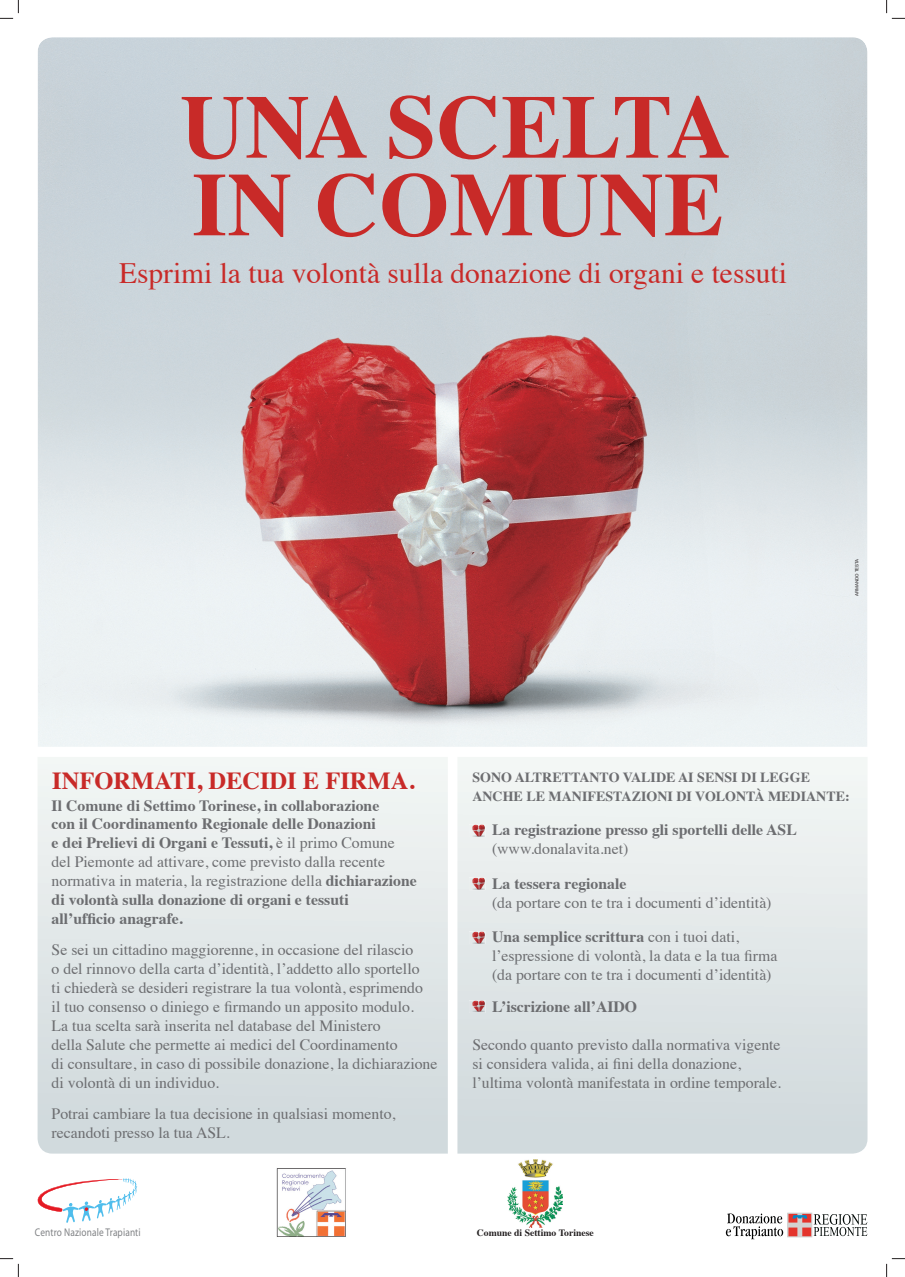
<style>
.page{position:relative;width:905px;height:1277px;background:#fff}
.page>*{position:absolute;margin:0;border:0;box-sizing:border-box;transform-origin:0 0}
.t1{font:700 89.77px/77.6px "Times";color:#c82a28}
.t2{font:29.49px "Times";color:#c82a28}
.t3{font:700 24.5px "Times";color:#c82a28}
.t4{font:15.75px/18.9px "Times";color:#6c6d70}
.t5{font:700 15.75px/18.9px "Times";color:#6c6d70}
.t6{font:700 14px/18.9px "Times";color:#6c6d70}
.t7{font:11.2px "Myriad";letter-spacing:.015em;color:#808285;scale:.83 1}
.t8{font:700 9.71px "Times";color:#231f20}
.t9{font:4.38px "Helvetica Neue";color:#231f20}
.s1{font-weight:400}
.s2{font-weight:700}
</style>
<div class="page">
<svg style="left:38px;top:757px;width:829px;height:397px"></svg>
<img style="left:38px;top:37px;width:829px;height:710px">
<img style="left:469px;top:824px;width:16px;height:13px">
<svg style="left:472px;top:835px;width:13px;height:1px"></svg>
<img style="left:469px;top:877px;width:16px;height:13px">
<svg style="left:472px;top:889px;width:13px;height:1px"></svg>
<img style="left:469px;top:931px;width:16px;height:13px">
<svg style="left:472px;top:942px;width:13px;height:1px"></svg>
<img style="left:469px;top:1000px;width:16px;height:13px">
<svg style="left:472px;top:1012px;width:13px;height:1px"></svg>
<div style="left:448px;top:750px;width:9px;height:413px;background:#fff"></div>
<svg style="left:726px;top:1213px;width:57px;height:26px"></svg>
<svg style="left:814px;top:1214px;width:53px;height:22px"></svg>
<svg style="left:789px;top:1219px;width:21px;height:16px"></svg>
<div style="left:787px;top:1213px;width:25px;height:24px;border:1px solid #d3d2d1"></div>
<div style="left:803px;top:1228px;width:8px;height:8px;background:#e4342c"></div>
<div style="left:802px;top:1228px;width:9px;height:8px;border:1px solid #e4342c"></div>
<div style="left:789px;top:1228px;width:8px;height:8px;background:#e4342c"></div>
<div style="left:789px;top:1214px;width:8px;height:8px;background:#e4342c"></div>
<div style="left:803px;top:1214px;width:8px;height:8px;background:#e4342c"></div>
<svg style="left:792px;top:1215px;width:15px;height:4px"></svg>
<svg style="left:37px;top:1178px;width:100px;height:45px"></svg>
<img style="left:276px;top:1168px;width:70px;height:69px">
<img style="left:508px;top:1159px;width:55px;height:69px">
<svg style="left:0;top:0;width:19px;height:19px"></svg>
<svg style="left:0;top:1258px;width:19px;height:19px"></svg>
<svg style="left:886px;top:0;width:19px;height:19px"></svg>
<svg style="left:886px;top:1258px;width:19px;height:19px"></svg>
<h1 class="t1" style="left:180px;top:96px;width:552px">UNA SCELTA<br>IN COMUNE</h1>
<h2 class="t2" style="left:119px;top:261px;width:669px">Esprimi la tua volontà sulla donazione di organi e tessuti</h2>
<p class="t9" style="left:855px;top:596px;width:39px;rotate:-90deg">ARMANDO TESTA</p>
<h3 class="t3" style="left:52px;top:771px;width:364px">INFORMATI, DECIDI E FIRMA.</h3>
<p class="t5" style="left:52px;top:797px;width:367px">Il Comune di Settimo Torinese, in collaborazione<br>con il Coordinamento Regionale delle Donazioni<br>e dei Prelievi di Organi e Tessuti, <span class="s1">è il primo Comune del Piemonte ad attivare, come previsto dalla recente normativa in materia, la registrazione della</span> dichiarazione di volontà sulla donazione di organi e tessuti<br>all’ufficio anagrafe.</p>
<p class="t4" style="left:52px;top:942px;width:387px">Se sei un cittadino maggiorenne, in occasione del rilascio<br>o del rinnovo della carta d’identità, l’addetto allo sportello<br>ti chiederà se desideri registrare la tua volontà, esprimendo<br>il tuo consenso o diniego e firmando un apposito modulo.<br>La tua scelta sarà inserita nel database del Ministero<br>della Salute che permette ai medici del Coordinamento<br>di consultare, in caso di possibile donazione, la dichiarazione di volontà di un individuo.</p>
<p class="t4" style="left:52px;top:1106px;width:345px">Potrai cambiare la tua decisione in qualsiasi momento, recandoti presso la tua ASL.</p>
<p class="t6" style="left:472px;top:769px;width:379px">SONO ALTRETTANTO VALIDE AI SENSI DI LEGGE<br>ANCHE LE MANIFESTAZIONI DI VOLONTÀ MEDIANTE:</p>
<p class="t5" style="left:492px;top:822px;width:306px">La registrazione presso gli sportelli delle ASL</p>
<p class="t4" style="left:492px;top:841px;width:138px">(www.donalavita.net)</p>
<p class="t5" style="left:492px;top:875px;width:136px">La tessera regionale</p>
<p class="t4" style="left:492px;top:887px;width:281px;line-height:34.6px">(da portare con te tra i documenti d’identità)<br><span class="s2">Una semplice scrittura</span> con i tuoi dati,</p>
<p class="t4" style="left:492px;top:948px;width:287px">l’espressione di volontà, la data e la tua firma (da portare con te tra i documenti d’identità)</p>
<p class="t5" style="left:492px;top:998px;width:147px">L’iscrizione all’AIDO</p>
<p class="t4" style="left:472px;top:1036px;width:310px">Secondo quanto previsto dalla normativa vigente si considera valida, ai fini della donazione, l’ultima volontà manifestata in ordine temporale.</p>
<p class="t7" style="left:35px;top:1228px;width:129px">Centro Nazionale Trapianti</p>
<p class="t8" style="left:477px;top:1229px;width:118px">Comune di Settimo Torinese</p>
</div>
